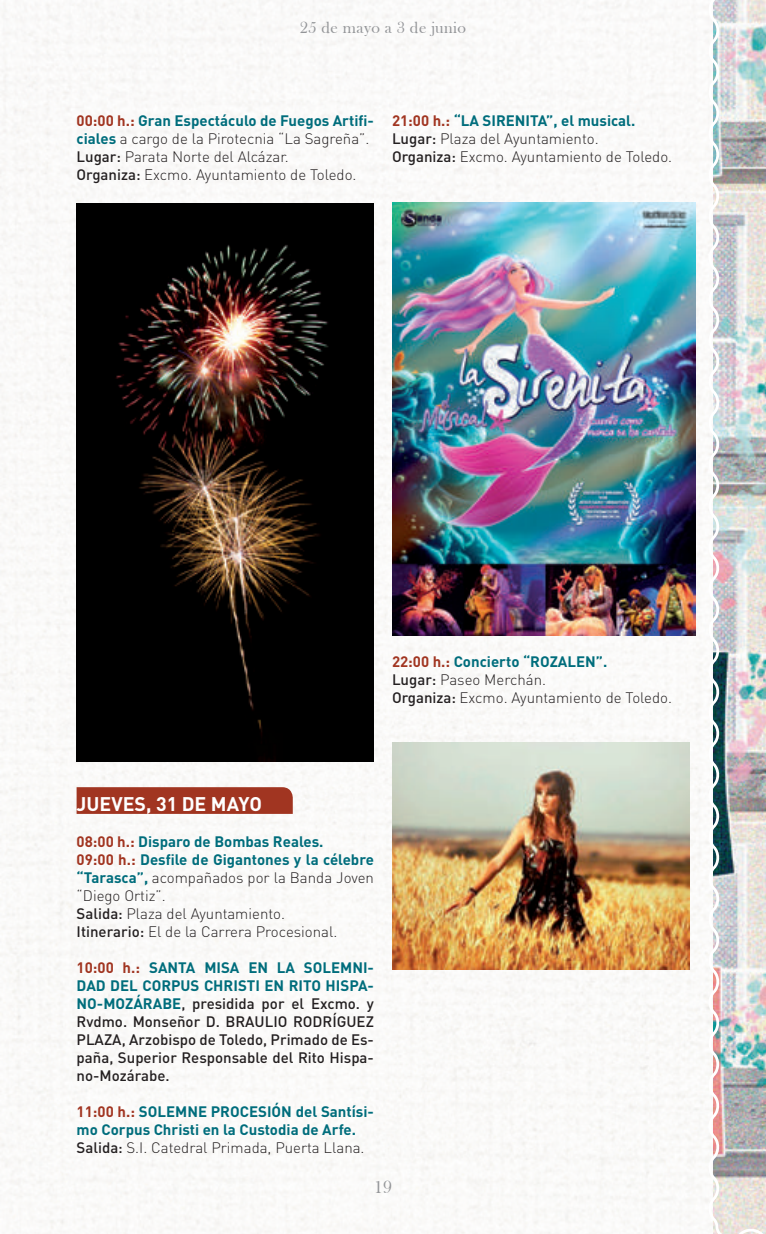
<style>
.page{position:relative;width:766px;height:1234px;background:#fff}
.page>*{position:absolute;margin:0;border:0;box-sizing:border-box;transform-origin:0 0}
.t1{font:700 19.5px "DIN";color:#fff}
.t2{font:18px "Bask Old Face";color:#939598}
.t3{font:16.5px "Bask Old Face";letter-spacing:.025em;color:#939598}
.t4{font:300 15px/18px "DIN";color:#231f20}
.t5{font:500 15px/18px "DIN";color:#231f20;text-align:justify}
.t6{font:700 15px/18px "DIN";color:#006d7c}
.s1{font-weight:700;color:#a13521}
.s2{font-weight:700;color:#006d7c}
.s3{font-weight:500}
.s4{color:#a13521}
.s5{font-weight:500;color:#231f20}
.s6{font-weight:300;color:#231f20}
</style>
<div class="page">
<img style="left:0;top:0;width:704px;height:1233px">
<div style="left:77px;top:787px;width:216px;height:26px;background:#a13521"></div>
<img style="left:77px;top:204px;width:297px;height:557px">
<img style="left:392px;top:202px;width:303px;height:433px">
<img style="left:392px;top:742px;width:297px;height:227px">
<img style="left:704px;top:0;width:61px;height:1233px">
<p class="t3" style="left:300px;top:18px;width:168px">25 de mayo a 3 de junio</p>
<p class="t4" style="left:77px;top:111px;width:299px"><span class="s1">00:00 h.:</span> <span class="s2">Gran Espectáculo de Fuegos Artifi&shy;ciales</span> a cargo de la Pirotecnia “La Sagreña”.<br><span class="s3">Lugar:</span> Parata Norte del Alcázar.<br><span class="s3">Organiza:</span> Excmo. Ayuntamiento de Toledo.</p>
<p class="t4" style="left:392px;top:111px;width:282px"><span class="s1">21:00 h.:</span> <span class="s2">“LA SIRENITA”, el musical.<br></span><span class="s3">Lugar:</span> Plaza del Ayuntamiento.<br><span class="s3">Organiza:</span> Excmo. Ayuntamiento de Toledo.</p>
<p class="t4" style="left:392px;top:651px;width:281px"><span class="s1">22:00 h.:</span> <span class="s2">Concierto “ROZALEN”.<br></span><span class="s3">Lugar:</span> Paseo Merchán.<br><span class="s3">Organiza:</span> Excmo. Ayuntamiento de Toledo.</p>
<h1 class="t1" style="left:77px;top:790px;width:187px">JUEVES, 31 DE MAYO</h1>
<p class="t4" style="left:77px;top:831px;width:299px"><span class="s1">08:00 h.:</span> <span class="s2">Disparo de Bombas Reales.<br></span><span class="s1">09:00 h.:</span> <span class="s2">Desfile de Gigantones y la célebre “Tarasca”,</span> acompañados por la Banda Joven “Diego Ortiz”.<br><span class="s3">Salida:</span> Plaza del Ayuntamiento.<br><span class="s3">Itinerario:</span> El de la Carrera Procesional.</p>
<p class="t5" style="left:77px;top:957px;width:299px"><span class="s1">10:00 h.:</span> <span class="s2">SANTA MISA EN LA SOLEMNI-DAD DEL CORPUS CHRISTI EN RITO HISPA-NO-MOZÁRABE</span>, presidida por el Excmo. y Rvdmo. Monseñor D. BRAULIO RODRÍGUEZ PLAZA, Arzobispo de Toledo, Primado de Es&shy;paña, Superior Responsable del Rito Hispa&shy;no-Mozárabe.</p>
<p class="t6" style="left:77px;top:1101px;width:299px"><span class="s4">11:00 h.:</span> SOLEMNE PROCESIÓN del Santísi&shy;mo Corpus Christi en la Custodia de Arfe.<br><span class="s5">Salida:</span> <span class="s6">S.I. Catedral Primada, Puerta Llana.</span></p>
<p class="t2" style="left:374px;top:1176px;width:19px">19</p>
</div>
